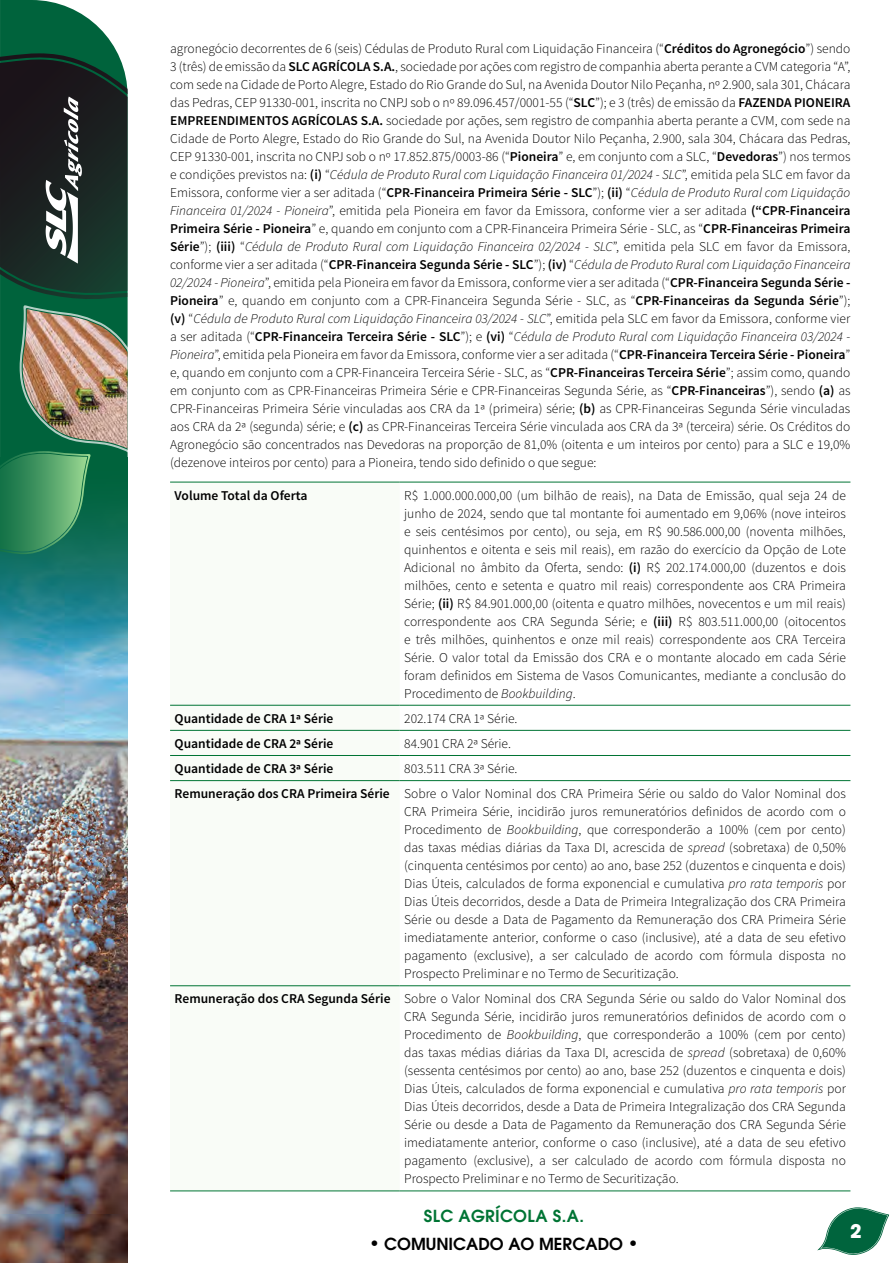
<style>
.page{position:relative;width:893px;height:1263px;background:#fff}
.page>*{position:absolute;margin:0;border:0;box-sizing:border-box;transform-origin:0 0}
.t1{font:700 18.75px "ITC Avant Garde Pro";color:#fff}
.t2{font:600 16.5px "ITC Avant Garde Pro";color:#000}
.t3{font:600 16.5px "ITC Avant Garde Pro";letter-spacing:.02em;color:#007434}
.t4{font:300 13.5px/18px "Source Sans Pro";color:#000;text-align:justify}
.t5{font:600 13.5px "Source Sans Pro";color:#000}
.s1{font-weight:600}
.s2{font-style:italic}
.s3{font-size:18px}
</style>
<div class="page">
<svg style="left:0;top:0;width:117px;height:52px;fill:#00633c"></svg>
<img style="left:0;top:670px;width:128px;height:593px">
<svg style="left:0;top:557px;width:128px;height:113px;background:#328d9a"></svg>
<svg style="left:0;top:52px;width:128px;height:505px;background:#3c5c47"></svg>
<svg style="left:817px;top:1207px;width:72px;height:48px"></svg>
<svg style="left:170px;top:704px;width:230px;height:283px"></svg>
<hr style="left:170px;top:482px;width:230px;height:1px;background:#007434">
<hr style="left:400px;top:482px;width:450px;height:1px;background:#007434">
<hr style="left:170px;top:705px;width:230px;height:1px;background:#007434">
<hr style="left:400px;top:705px;width:450px;height:1px;background:#007434">
<hr style="left:170px;top:730px;width:230px;height:1px;background:#007434">
<hr style="left:400px;top:730px;width:450px;height:1px;background:#007434">
<hr style="left:170px;top:755px;width:230px;height:1px;background:#007434">
<hr style="left:400px;top:755px;width:450px;height:1px;background:#007434">
<hr style="left:170px;top:780px;width:230px;height:1px;background:#007434">
<hr style="left:400px;top:780px;width:450px;height:1px;background:#007434">
<hr style="left:170px;top:985px;width:230px;height:1px;background:#007434">
<hr style="left:400px;top:985px;width:450px;height:1px;background:#007434">
<hr style="left:170px;top:1190px;width:230px;height:1px;background:#007434">
<hr style="left:400px;top:1190px;width:450px;height:1px;background:#007434">
<p class="t4" style="left:170px;top:39px;width:682px">agronegócio decorrentes de 6 (seis) Cédulas de Produto Rural com Liquidação Financeira (“<span class="s1">Créditos do Agronegócio</span>”) sendo 3 (três) de emissão da <span class="s1">SLC AGRÍCOLA S.A.</span>, sociedade por ações com registro de companhia aberta perante a CVM categoria “A”, com sede na Cidade de Porto Alegre, Estado do Rio Grande do Sul, na Avenida Doutor Nilo Peçanha, nº 2.900, sala 301, Chácara das Pedras, CEP 91330-001, inscrita no CNPJ sob o nº 89.096.457/0001-55 (“<span class="s1">SLC</span>”); e 3 (três) de emissão da <span class="s1">FAZENDA PIONEIRA EMPREENDIMENTOS AGRÍCOLAS S.A.</span> sociedade por ações, sem registro de companhia aberta perante a CVM, com sede na Cidade de Porto Alegre, Estado do Rio Grande do Sul, na Avenida Doutor Nilo Peçanha, 2.900, sala 304, Chácara das Pedras, CEP 91330-001, inscrita no CNPJ sob o nº 17.852.875/0003-86 (“<span class="s1">Pioneira</span>” e, em conjunto com a SLC, “<span class="s1">Devedoras</span>”) nos termos e condições previstos na: <span class="s1">(i)</span> “<span class="s2">Cédula de Produto Rural com Liquidação Financeira 01/2024 - SLC</span>”, emitida pela SLC em favor da Emissora, conforme vier a ser aditada (“<span class="s1">CPR-Financeira Primeira Série - SLC</span>”); <span class="s1">(ii)</span> “<span class="s2">Cédula de Produto Rural com Liquidação Financeira 01/2024 - Pioneira</span>”, emitida pela Pioneira em favor da Emissora, conforme vier a ser aditada <span class="s1">(“CPR-Financeira Primeira Série - Pioneira</span>” e, quando em conjunto com a CPR-Financeira Primeira Série - SLC, as “<span class="s1">CPR-Financeiras Primeira Série</span>”); <span class="s1">(iii)</span> “<span class="s2">Cédula de Produto Rural com Liquidação Financeira 02/2024 - SLC</span>”, emitida pela SLC em favor da Emissora, conforme vier a ser aditada (“<span class="s1">CPR-Financeira Segunda Série - SLC</span>”); <span class="s1">(iv)</span> “<span class="s2">Cédula de Produto Rural com Liquidação Financeira 02/2024 - Pioneira</span>”, emitida pela Pioneira em favor da Emissora, conforme vier a ser aditada (“<span class="s1">CPR-Financeira Segunda Série - Pioneira</span>” e, quando em conjunto com a CPR-Financeira Segunda Série - SLC, as “<span class="s1">CPR-Financeiras da Segunda Série</span>”); <span class="s1">(v)</span> “<span class="s2">Cédula de Produto Rural com Liquidação Financeira 03/2024 - SLC</span>”, emitida pela SLC em favor da Emissora, conforme vier a ser aditada (“<span class="s1">CPR-Financeira Terceira Série - SLC</span>”); e <span class="s1">(vi)</span> “<span class="s2">Cédula de Produto Rural com Liquidação Financeira 03/2024 - Pioneira</span>”, emitida pela Pioneira em favor da Emissora, conforme vier a ser aditada (“<span class="s1">CPR-Financeira Terceira Série - Pioneira</span>” e, quando em conjunto com a CPR-Financeira Terceira Série - SLC, as “<span class="s1">CPR-Financeiras Terceira Série</span>”; assim como, quando em conjunto com as CPR-Financeiras Primeira Série e CPR-Financeiras Segunda Série, as “<span class="s1">CPR-Financeiras</span>”), sendo <span class="s1">(a)</span> as CPR-Financeiras Primeira Série vinculadas aos CRA da 1ª (primeira) série; <span class="s1">(b)</span> as CPR-Financeiras Segunda Série vinculadas aos CRA da 2ª (segunda) série; e <span class="s1">(c)</span> as CPR-Financeiras Terceira Série vinculada aos CRA da 3ª (terceira) série. Os Créditos do Agronegócio são concentrados nas Devedoras na proporção de 81,0% (oitenta e um inteiros por cento) para a SLC e 19,0% (dezenove inteiros por cento) para a Pioneira, tendo sido definido o que segue:</p>
<p class="t5" style="left:175px;top:487px;width:134px">Volume Total da Oferta</p>
<p class="t4" style="left:404px;top:486px;width:443px">R$ 1.000.000.000,00 (um bilhão de reais), na Data de Emissão, qual seja 24 de junho de 2024, sendo que tal montante foi aumentado em 9,06% (nove inteiros e seis centésimos por cento), ou seja, em R$ 90.586.000,00 (noventa milhões, quinhentos e oitenta e seis mil reais), em razão do exercício da Opção de Lote Adicional no âmbito da Oferta, sendo: <span class="s1">(i)</span> R$ 202.174.000,00 (duzentos e dois milhões, cento e setenta e quatro mil reais) correspondente aos CRA Primeira Série; <span class="s1">(ii)</span> R$ 84.901.000,00 (oitenta e quatro milhões, novecentos e um mil reais) correspondente aos CRA Segunda Série; e <span class="s1">(iii)</span> R$ 803.511.000,00 (oitocentos e três milhões, quinhentos e onze mil reais) correspondente aos CRA Terceira Série. O valor total da Emissão dos CRA e o montante alocado em cada Série foram definidos em Sistema de Vasos Comunicantes, mediante a conclusão do Procedimento de <span class="s2">Bookbuilding</span>.</p>
<p class="t5" style="left:175px;top:710px;width:160px">Quantidade de CRA 1ª Série</p>
<p class="t4" style="left:404px;top:709px;width:115px">202.174 CRA 1ª Série.</p>
<p class="t5" style="left:175px;top:735px;width:160px">Quantidade de CRA 2ª Série</p>
<p class="t4" style="left:404px;top:734px;width:108px">84.901 CRA 2ª Série.</p>
<p class="t5" style="left:175px;top:760px;width:160px">Quantidade de CRA 3ª Série</p>
<p class="t4" style="left:175px;top:756px;width:673px;line-height:25px;text-indent:230px">803.511 CRA 3ª Série.<br><span class="s1">Remuneração dos CRA Primeira Série</span> Sobre o Valor Nominal dos CRA Primeira Série ou saldo do Valor Nominal dos</p>
<p class="t4" style="left:404px;top:803px;width:443px">CRA Primeira Série, incidirão juros remuneratórios definidos de acordo com o Procedimento de <span class="s2">Bookbuilding</span>, que corresponderão a 100% (cem por cento) das taxas médias diárias da Taxa DI, acrescida de <span class="s2">spread</span> (sobretaxa) de 0,50% (cinquenta centésimos por cento) ao ano, base 252 (duzentos e cinquenta e dois)<br>Dias Úteis, calculados de forma exponencial e cumulativa <span class="s2">pro rata temporis</span> por Dias Úteis decorridos, desde a Data de Primeira Integralização dos CRA Primeira Série ou desde a Data de Pagamento da Remuneração dos CRA Primeira Série imediatamente anterior, conforme o caso (inclusive), até a data de seu efetivo pagamento (exclusive), a ser calculado de acordo com fórmula disposta no Prospecto Preliminar e no Termo de Securitização.</p>
<p class="t4" style="left:404px;top:990px;width:443px;text-indent:-230px"><span class="s1">Remuneração dos CRA Segunda Série</span> Sobre o Valor Nominal dos CRA Segunda Série ou saldo do Valor Nominal dos CRA Segunda Série, incidirão juros remuneratórios definidos de acordo com o Procedimento de <span class="s2">Bookbuilding</span>, que corresponderão a 100% (cem por cento) das taxas médias diárias da Taxa DI, acrescida de <span class="s2">spread</span> (sobretaxa) de 0,60% (sessenta centésimos por cento) ao ano, base 252 (duzentos e cinquenta e dois)<br>Dias Úteis, calculados de forma exponencial e cumulativa <span class="s2">pro rata temporis</span> por Dias Úteis decorridos, desde a Data de Primeira Integralização dos CRA Segunda Série ou desde a Data de Pagamento da Remuneração dos CRA Segunda Série imediatamente anterior, conforme o caso (inclusive), até a data de seu efetivo pagamento (exclusive), a ser calculado de acordo com fórmula disposta no Prospecto Preliminar e no Termo de Securitização.</p>
<p class="t3" style="left:424px;top:1205px;width:162px">SLC AGRÍCOLA S.A.</p>
<p class="t2" style="left:369px;top:1233px;width:271px"><span class="s3">•</span> COMUNICADO AO MERCADO <span class="s3">•</span></p>
<h1 class="t1" style="left:850px;top:1218px;width:13px">2</h1>
</div>
